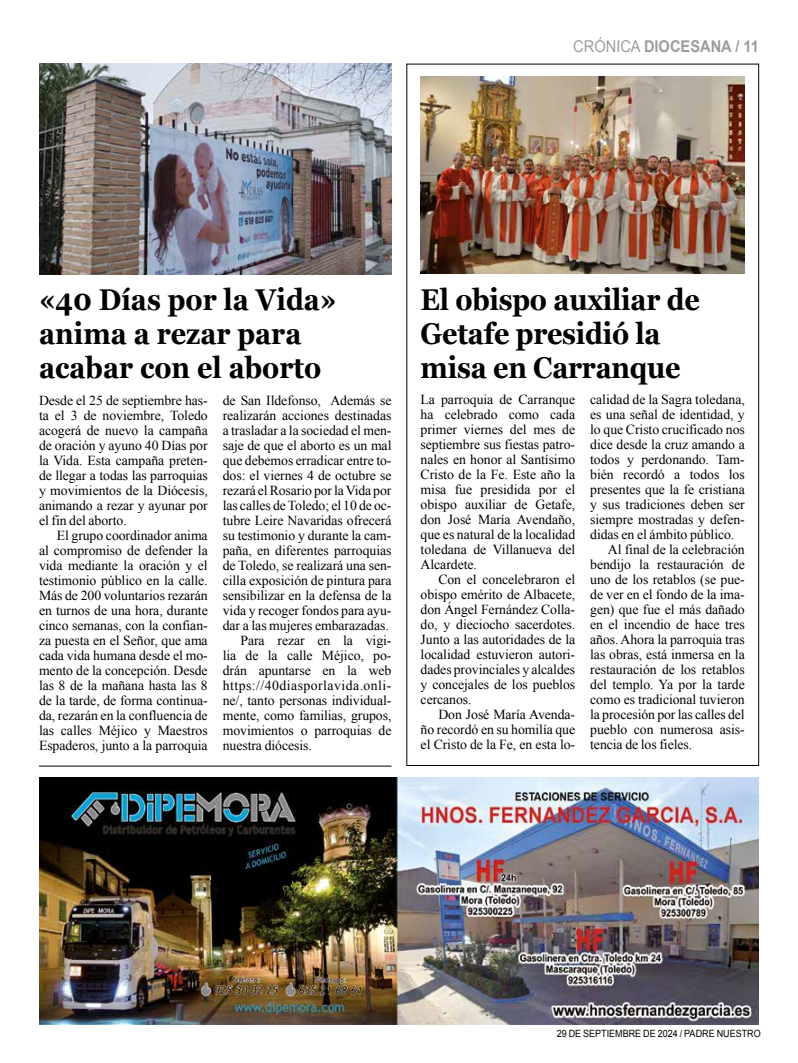
<style>
.page{position:relative;width:798px;height:1063px;background:#fff}
.page>*{position:absolute;margin:0;border:0;box-sizing:border-box;transform-origin:0 0}
.t1{font:700 30px/33.8px "Georgia";letter-spacing:-.01em;color:#000;scale:.9 1}
.t2{font:700 16.25px "Arial";color:#9d9d9c;scale:.9 1}
.t3{font:13.75px/15px "Times New Roman";letter-spacing:-.005em;color:#000;text-align:justify}
.t4{font:13.75px "Times New Roman";letter-spacing:.035em;color:#000}
.t5{font:10px "Arial";color:#000;scale:.9 1}
.s1{font-weight:400}
</style>
<div class="page">
<img style="left:39px;top:778px;width:719px;height:246px">
<hr style="left:39px;top:766px;width:352px;height:1px;background:#000">
<img style="left:39px;top:64px;width:352px;height:211px">
<img style="left:420px;top:77px;width:324px;height:197px">
<p class="t2" style="left:573px;top:35px;width:208px"><span class="s1">CRÓNICA</span> DIOCESANA / 11</p>
<h1 class="t1" style="left:39px;top:281px;width:332px">«40 Días por la Vida» anima a rezar para acabar con el aborto</h1>
<p class="t3" style="left:39px;top:393px;width:170px">Desde el 25 de septiembre has&shy;ta el 3 de noviembre, Toledo acogerá de nuevo la campaña de oración y ayuno 40 Días por la Vida. Esta campaña preten&shy;de llegar a todas las parroquias y movimientos de la Diócesis, animando a rezar y ayunar por el fin del aborto.</p>
<p class="t3" style="left:39px;top:528px;width:170px;text-indent:18px">El grupo coordinador anima al compromiso de defender la vida mediante la oración y el testimonio público en la calle.<br>Más de 200 voluntarios rezarán en turnos de una hora, durante cinco semanas, con la confian&shy;za puesta en el Señor, que ama cada vida humana desde el mo&shy;mento de la concepción. Desde las 8 de la mañana hasta las 8 de la tarde, de forma continua&shy;da, rezarán en la confluencia de las calles Méjico y Maestros Espaderos, junto a la parroquia</p>
<p class="t3" style="left:223px;top:393px;width:170px">de San Ildefonso, Además se</p>
<p class="t3" style="left:223px;top:408px;width:170px">realizarán acciones destinadas</p>
<p class="t3" style="left:223px;top:423px;width:170px">a trasladar a la sociedad el men-</p>
<p class="t3" style="left:223px;top:438px;width:170px">saje de que el aborto es un mal</p>
<p class="t3" style="left:223px;top:453px;width:170px">que debemos erradicar entre to-</p>
<p class="t3" style="left:223px;top:468px;width:170px">dos: el viernes 4 de octubre se</p>
<p class="t3" style="left:223px;top:483px;width:170px">rezará el Rosario por la Vida por</p>
<p class="t3" style="left:223px;top:498px;width:170px">las calles de Toledo; el 10 de oc-</p>
<p class="t3" style="left:223px;top:513px;width:170px">tubre Leire Navaridas ofrecerá</p>
<p class="t3" style="left:223px;top:528px;width:170px">su testimonio y durante la cam-</p>
<p class="t3" style="left:223px;top:543px;width:170px">paña, en diferentes parroquias</p>
<p class="t3" style="left:223px;top:558px;width:170px">de Toledo, se realizará una sen-</p>
<p class="t3" style="left:223px;top:573px;width:170px">cilla exposición de pintura para</p>
<p class="t3" style="left:223px;top:588px;width:170px">sensibilizar en la defensa de la</p>
<p class="t3" style="left:223px;top:603px;width:170px">vida y recoger fondos para ayu-</p>
<p class="t3" style="left:223px;top:618px;width:167px">dar a las mujeres embarazadas.</p>
<p class="t3" style="left:240px;top:633px;width:152px">Para rezar en la vigi-</p>
<p class="t3" style="left:223px;top:648px;width:170px">lia de la calle Méjico, po-</p>
<p class="t3" style="left:223px;top:663px;width:170px">drán apuntarse en la web</p>
<p class="t4" style="left:223px;top:676px;width:170px">https://40diasporlavida.onli-</p>
<p class="t3" style="left:223px;top:693px;width:170px">ne/, tanto personas individual-</p>
<p class="t3" style="left:223px;top:708px;width:170px">mente, como familias, grupos,</p>
<p class="t3" style="left:223px;top:723px;width:170px">movimientos o parroquias de</p>
<p class="t3" style="left:223px;top:738px;width:91px">nuestra diócesis.</p>
<h1 class="t1" style="left:420px;top:281px;width:311px">El obispo auxiliar de<br>Getafe presidió la misa en Carranque</h1>
<p class="t3" style="left:420px;top:392px;width:156px">La parroquia de Carranque ha celebrado como cada primer viernes del mes de septiembre sus fiestas patro&shy;nales en honor al Santísimo Cristo de la Fe. Este año la misa fue presidida por el obispo auxiliar de Getafe, don José María Avendaño, que es natural de la localidad toledana de Villanueva del Alcardete.</p>
<p class="t3" style="left:420px;top:572px;width:156px;text-indent:18px">Con el concelebraron el obispo emérito de Albacete, don Ángel Fernández Colla&shy;do, y dieciocho sacerdotes.<br>Junto a las autoridades de la localidad estuvieron autori&shy;dades provinciales y alcaldes y concejales de los pueblos cercanos.</p>
<p class="t3" style="left:420px;top:707px;width:156px;text-indent:18px">Don José María Avenda&shy;ño recordó en su homilía que el Cristo de la Fe, en esta lo-</p>
<p class="t3" style="left:590px;top:392px;width:156px">calidad de la Sagra toledana,</p>
<p class="t3" style="left:590px;top:407px;width:156px">es una señal de identidad, y</p>
<p class="t3" style="left:590px;top:422px;width:156px">lo que Cristo crucificado nos</p>
<p class="t3" style="left:590px;top:437px;width:156px">dice desde la cruz amando a</p>
<p class="t3" style="left:590px;top:452px;width:156px">todos y perdonando. Tam-</p>
<p class="t3" style="left:590px;top:467px;width:156px">bién recordó a todos los</p>
<p class="t3" style="left:590px;top:482px;width:156px">presentes que la fe cristiana</p>
<p class="t3" style="left:590px;top:497px;width:156px">y sus tradiciones deben ser</p>
<p class="t3" style="left:590px;top:512px;width:156px">siempre mostradas y defen-</p>
<p class="t3" style="left:590px;top:527px;width:146px">didas en el ámbito público.</p>
<p class="t3" style="left:607px;top:542px;width:138px">Al final de la celebración</p>
<p class="t3" style="left:590px;top:557px;width:156px">bendijo la restauración de</p>
<p class="t3" style="left:590px;top:572px;width:156px">uno de los retablos (se pue-</p>
<p class="t3" style="left:590px;top:587px;width:156px">de ver en el fondo de la ima-</p>
<p class="t3" style="left:590px;top:602px;width:156px">gen) que fue el más dañado</p>
<p class="t3" style="left:590px;top:617px;width:156px">en el incendio de hace tres</p>
<p class="t3" style="left:590px;top:632px;width:156px">años. Ahora la parroquia tras</p>
<p class="t3" style="left:590px;top:647px;width:156px">las obras, está inmersa en la</p>
<p class="t3" style="left:590px;top:662px;width:156px">restauración de los retablos</p>
<p class="t3" style="left:590px;top:677px;width:156px">del templo. Ya por la tarde</p>
<p class="t3" style="left:590px;top:692px;width:156px">como es tradicional tuvieron</p>
<p class="t3" style="left:590px;top:707px;width:156px">la procesión por las calles del</p>
<p class="t3" style="left:590px;top:722px;width:156px">pueblo con numerosa asis-</p>
<p class="t3" style="left:590px;top:737px;width:103px">tencia de los fieles.</p>
<p class="t5" style="left:556px;top:1027px;width:228px">29 DE SEPTIEMBRE DE 2024 / PADRE NUESTRO</p>
</div>
